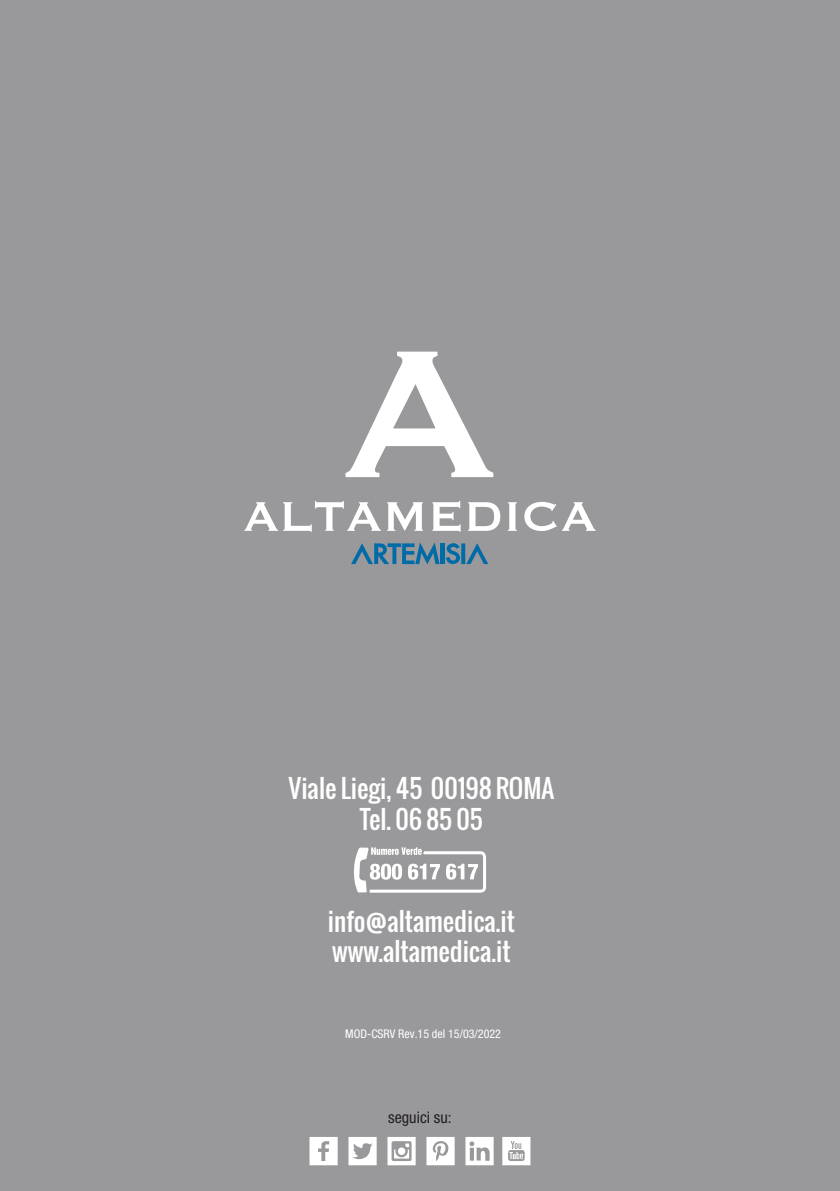
<style>
.page{position:relative;width:840px;height:1191px;background:#fff}
.page>*{position:absolute;margin:0;border:0;box-sizing:border-box;transform-origin:0 0}
.t1{font:25.2px "Oswald";color:#fff}
.t2{font:condensed 16px "Helvetica Neue LT Std";color:#231f20}
.t3{font:condensed 12px "Helvetica Neue LT Std";color:#fff}
</style>
<div class="page">
<div style="left:0;top:0;width:839px;height:1191px;background:#99989b"></div>
<hr style="left:440px;top:543px;width:4px;height:21px;background:#006ba7">
<svg style="left:351px;top:542px;width:88px;height:22px"></svg>
<svg style="left:461px;top:543px;width:4px;height:21px"></svg>
<svg style="left:466px;top:543px;width:22px;height:21px"></svg>
<svg style="left:445px;top:543px;width:15px;height:21px"></svg>
<svg style="left:244px;top:501px;width:136px;height:31px"></svg>
<svg style="left:387px;top:502px;width:35px;height:29px"></svg>
<svg style="left:432px;top:501px;width:28px;height:31px"></svg>
<svg style="left:468px;top:502px;width:32px;height:29px"></svg>
<svg style="left:507px;top:502px;width:9px;height:29px"></svg>
<svg style="left:524px;top:502px;width:71px;height:29px"></svg>
<svg style="left:345px;top:351px;width:148px;height:126px"></svg>
<svg style="left:354px;top:847px;width:132px;height:45px"></svg>
<svg style="left:309px;top:1137px;width:28px;height:28px"></svg>
<svg style="left:348px;top:1137px;width:28px;height:28px"></svg>
<svg style="left:426px;top:1137px;width:28px;height:28px"></svg>
<svg style="left:465px;top:1137px;width:28px;height:28px"></svg>
<svg style="left:387px;top:1137px;width:28px;height:28px"></svg>
<svg style="left:502px;top:1137px;width:28px;height:28px"></svg>
<p class="t1" style="left:288px;top:769px;width:267px">Viale Liegi, 45 00198 ROMA</p>
<p class="t1" style="left:360px;top:799px;width:124px">Tel. 06 85 05</p>
<p class="t1" style="left:327px;top:902px;width:188px">info@altamedica.it</p>
<p class="t1" style="left:332px;top:932px;width:180px">www.altamedica.it</p>
<p class="t3" style="left:345px;top:1027px;width:157px">MOD-CSRV Rev.15 del 15/03/2022</p>
<p class="t2" style="left:388px;top:1108px;width:65px">seguici su:</p>
</div>
